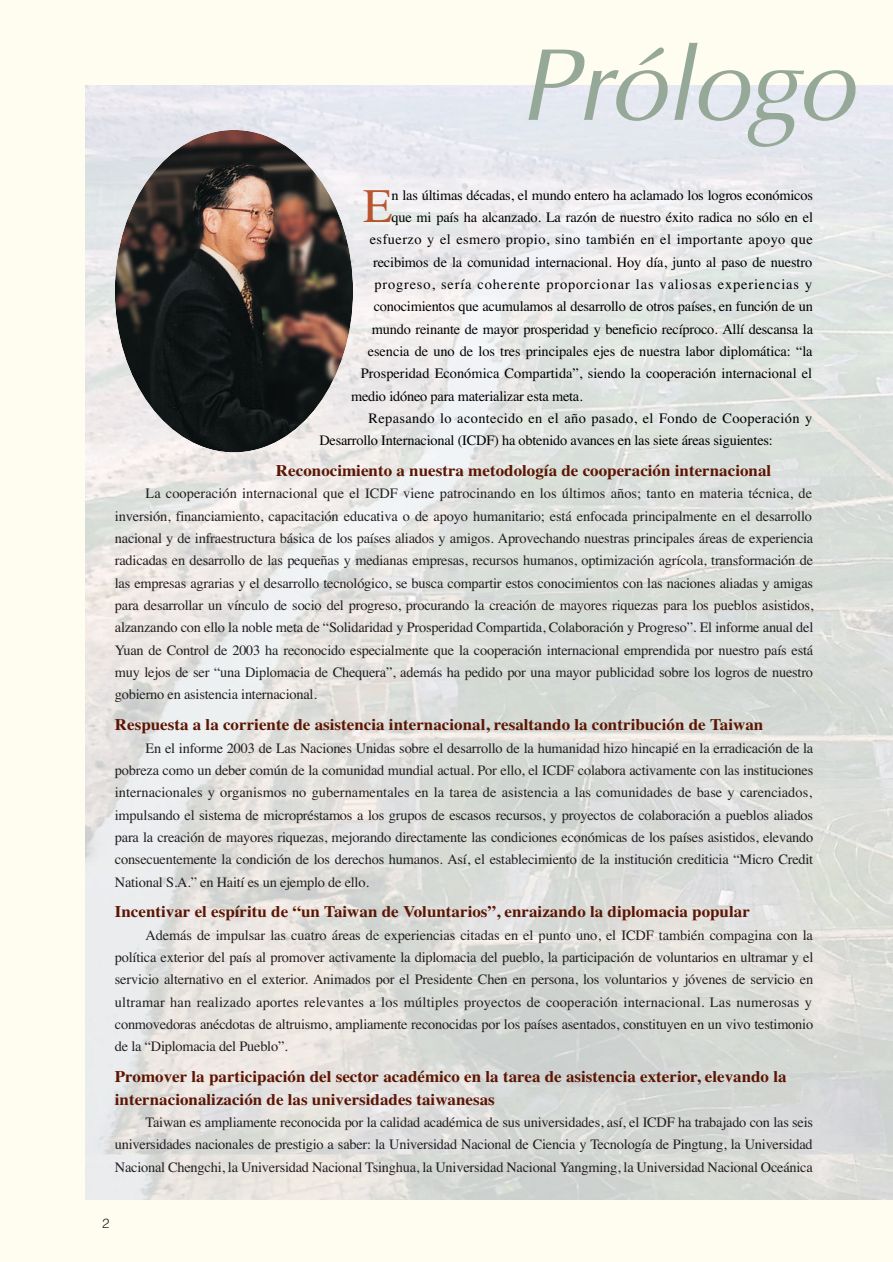
<style>
.page{position:relative;width:893px;height:1262px;background:#fff}
.page>*{position:absolute;margin:0;border:0;box-sizing:border-box;transform-origin:0 0}
.t1{font:italic 103.05px "Optima";letter-spacing:-.015em;color:#96a999}
.t2{font:48px "Times";color:#b85530}
.t3{font:700 16.2px/22.4px "Times";color:#5c1502;scale:1.05 1}
.t4{font:14.4px/22.4px "Times";letter-spacing:-.015em;color:#231f20;text-align:justify}
.t5{font:14.4px "Times";letter-spacing:-.01em;color:#000}
.t6{font:14.4px "Times";letter-spacing:.06em;color:#000}
.t7{font:14.4px "Times";letter-spacing:.03em;color:#000}
.t8{font:14.4px "Times";letter-spacing:.025em;color:#000}
.t9{font:300 13.35px "Helvetica";color:#231f20}
</style>
<div class="page">
<div style="left:0;top:0;width:892px;height:1261px;background:#fffdf0"></div>
<img style="left:85px;top:85px;width:807px;height:1114px">
<img style="left:115px;top:130px;width:238px;height:322px;border-radius:50%">
<h1 class="t1" style="left:520px;top:42px;width:335px">Prólogo</h1>
<h2 class="t2" style="left:363px;top:188px;width:31px">E</h2>
<p class="t5" style="left:391px;top:189px;width:423px">n las últimas décadas, el mundo entero ha aclamado los logros económicos</p>
<p class="t5" style="left:391px;top:212px;width:423px">que mi país ha alcanzado. La razón de nuestro éxito radica no sólo en el</p>
<p class="t7" style="left:370px;top:234px;width:444px">esfuerzo y el esmero propio, sino también en el importante apoyo que</p>
<p class="t5" style="left:373px;top:256px;width:440px">recibimos de la comunidad internacional. Hoy día, junto al paso de nuestro</p>
<p class="t6" style="left:374px;top:279px;width:439px">progreso, sería coherente proporcionar las valiosas experiencias y</p>
<p class="t5" style="left:374px;top:301px;width:441px">conocimientos que acumulamos al desarrollo de otros países, en función de un</p>
<p class="t5" style="left:372px;top:323px;width:442px">mundo reinante de mayor prosperidad y beneficio recíproco. Allí descansa la</p>
<p class="t5" style="left:368px;top:346px;width:446px">esencia de uno de los tres principales ejes de nuestra labor diplomática: “la</p>
<p class="t5" style="left:361px;top:368px;width:453px">Prosperidad Económica Compartida”, siendo la cooperación internacional el</p>
<p class="t5" style="left:351px;top:390px;width:233px">medio idóneo para materializar esta meta.</p>
<p class="t8" style="left:368px;top:413px;width:445px">Repasando lo acontecido en el año pasado, el Fondo de Cooperación y</p>
<p class="t5" style="left:319px;top:435px;width:455px">Desarrollo Internacional (ICDF) ha obtenido avances en las siete áreas siguientes:</p>
<p class="t3" style="left:276px;top:461px;width:473px">Reconocimiento a nuestra metodología de cooperación internacional</p>
<p class="t4" style="left:115px;top:484px;width:700px;text-indent:31px">La cooperación internacional que el ICDF viene patrocinando en los últimos años; tanto en materia técnica, de inversión, financiamiento, capacitación educativa o de apoyo humanitario; está enfocada principalmente en el desarrollo nacional y de infraestructura básica de los países aliados y amigos. Aprovechando nuestras principales áreas de experiencia radicadas en desarrollo de las pequeñas y medianas empresas, recursos humanos, optimización agrícola, transformación de las empresas agrarias y el desarrollo tecnológico, se busca compartir estos conocimientos con las naciones aliadas y amigas para desarrollar un vínculo de socio del progreso, procurando la creación de mayores riquezas para los pueblos asistidos, alzanzando con ello la noble meta de “Solidaridad y Prosperidad Compartida, Colaboración y Progreso”. El informe anual del Yuan de Control de 2003 ha reconocido especialmente que la cooperación internacional emprendida por nuestro país está muy lejos de ser “una Diplomacia de Chequera”, además ha pedido por una mayor publicidad sobre los logros de nuestro gobierno en asistencia internacional.</p>
<p class="t3" style="left:115px;top:715px;width:619px">Respuesta a la corriente de asistencia internacional, resaltando la contribución de Taiwan</p>
<p class="t4" style="left:115px;top:738px;width:700px;text-indent:31px">En el informe 2003 de Las Naciones Unidas sobre el desarrollo de la humanidad hizo hincapié en la erradicación de la pobreza como un deber común de la comunidad mundial actual. Por ello, el ICDF colabora activamente con las instituciones internacionales y organismos no gubernamentales en la tarea de asistencia a las comunidades de base y carenciados, impulsando el sistema de micropréstamos a los grupos de escasos recursos, y proyectos de colaboración a pueblos aliados para la creación de mayores riquezas, mejorando directamente las condiciones económicas de los países asistidos, elevando consecuentemente la condición de los derechos humanos. Así, el establecimiento de la institución crediticia “Micro Credit National S.A.” en Haití es un ejemplo de ello.</p>
<p class="t3" style="left:115px;top:902px;width:606px">Incentivar el espíritu de “un Taiwan de Voluntarios”, enraizando la diplomacia popular</p>
<p class="t4" style="left:115px;top:925px;width:700px;text-indent:31px">Además de impulsar las cuatro áreas de experiencias citadas en el punto uno, el ICDF también compagina con la política exterior del país al promover activamente la diplomacia del pueblo, la participación de voluntarios en ultramar y el servicio alternativo en el exterior. Animados por el Presidente Chen en persona, los voluntarios y jóvenes de servicio en ultramar han realizado aportes relevantes a los múltiples proyectos de cooperación internacional. Las numerosas y conmovedoras anécdotas de altruismo, ampliamente reconocidas por los países asentados, constituyen en un vivo testimonio de la “Diplomacia del Pueblo”.</p>
<p class="t3" style="left:115px;top:1067px;width:641px">Promover la participación del sector académico en la tarea de asistencia exterior, elevando la internacionalización de las universidades taiwanesas</p>
<p class="t4" style="left:115px;top:1112px;width:699px;text-indent:31px">Taiwan es ampliamente reconocida por la calidad académica de sus universidades, así, el ICDF ha trabajado con las seis universidades nacionales de prestigio a saber: la Universidad Nacional de Ciencia y Tecnología de Pingtung, la Universidad Nacional Chengchi, la Universidad Nacional Tsinghua, la Universidad Nacional Yangming, la Universidad Nacional Oceánica</p>
<p class="t9" style="left:102px;top:1218px;width:9px">2</p>
</div>
